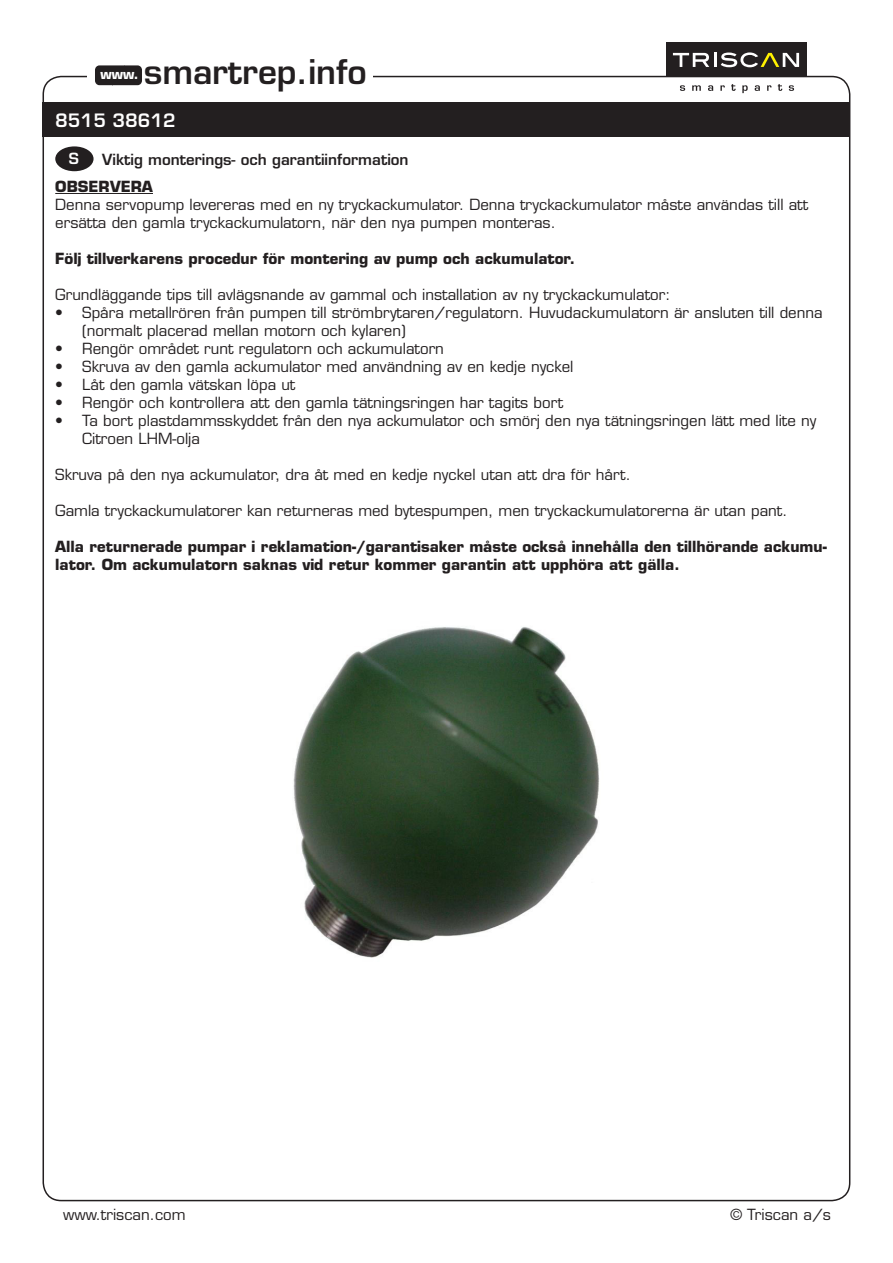
<style>
.page{position:relative;width:893px;height:1263px;background:#fff}
.page>*{position:absolute;margin:0;border:0;box-sizing:border-box;transform-origin:0 0}
.t1{font:600 33.15px "Eurostile LT Std";color:#231f20}
.t2{font:600 18px "Eurostile LT Std";color:#fff}
.t3{font:15px/18px "Eurostile LT Std";color:#231f20}
.t4{font:700 15px/18px "Eurostile LT Std";color:#231f20}
.t5{font:600 15px "Eurostile LT Std";color:#231f20}
.t6{font:600 15px "Eurostile LT Std";color:#fff}
.t7{font:700 14.4px "Eurostile LT Std";color:#fff}
.t8{font:700 13.5px "Eurostile LT Std";color:#fff}
</style>
<div class="page">
<div style="left:43px;top:103px;width:807px;height:34px;background:#231f20"></div>
<div style="left:55px;top:146px;width:39px;height:25px;background:#231f20;border-radius:50%"></div>
<hr style="left:55px;top:193px;width:98px;height:1px;background:#231f20">
<img style="left:293px;top:627px;width:306px;height:331px">
<div style="left:666px;top:43px;width:140px;height:34px;background:#231f20"></div>
<svg style="left:673px;top:53px;width:36px;height:14px"></svg>
<hr style="left:714px;top:53px;width:3px;height:14px;background:#fff">
<svg style="left:721px;top:52px;width:78px;height:15px"></svg>
<svg style="left:680px;top:85px;width:5px;height:6px"></svg>
<svg style="left:692px;top:85px;width:9px;height:6px"></svg>
<svg style="left:708px;top:85px;width:5px;height:6px"></svg>
<svg style="left:720px;top:85px;width:5px;height:6px"></svg>
<svg style="left:731px;top:84px;width:5px;height:7px"></svg>
<svg style="left:742px;top:85px;width:6px;height:8px"></svg>
<svg style="left:755px;top:85px;width:5px;height:6px"></svg>
<svg style="left:767px;top:85px;width:4px;height:6px"></svg>
<svg style="left:778px;top:84px;width:4px;height:7px"></svg>
<svg style="left:789px;top:85px;width:5px;height:6px"></svg>
<svg style="left:95px;top:65px;width:47px;height:20px"></svg>
<h1 class="t1" style="left:144px;top:51px;width:224px">smartrep.info</h1>
<p class="t8" style="left:101px;top:66px;width:24px">ww</p>
<p class="t7" style="left:98px;top:65px;width:42px">www.</p>
<p class="t2" style="left:55px;top:109px;width:122px">8515 38612</p>
<p class="t6" style="left:69px;top:150px;width:12px">S</p>
<p class="t5" style="left:102px;top:150px;width:308px">Viktig monterings- och garantiinformation</p>
<p class="t4" style="left:55px;top:177px;width:99px">OBSERVERA</p>
<p class="t3" style="left:55px;top:196px;width:754px">Denna servopump levereras med en ny tryckackumulator. Denna tryckackumulator måste användas till att ersätta den gamla tryckackumulatorn, när den nya pumpen monteras.</p>
<p class="t4" style="left:55px;top:249px;width:521px">Följ tillverkarens procedur för montering av pump och ackumulator.</p>
<p class="t3" style="left:55px;top:286px;width:617px">Grundläggande tips till avlägsnande av gammal och installation av ny tryckackumulator:</p>
<p class="t3" style="left:82px;top:304px;width:742px;text-indent:-27px">• Spåra metallrören från pumpen till strömbrytaren/regulatorn. Huvudackumulatorn är ansluten till denna (normalt placerad mellan motorn och kylaren)</p>
<p class="t3" style="left:55px;top:340px;width:390px">• Rengör området runt regulatorn och ackumulatorn</p>
<p class="t3" style="left:55px;top:358px;width:520px">• Skruva av den gamla ackumulator med användning av en kedje nyckel</p>
<p class="t3" style="left:55px;top:376px;width:242px">• Låt den gamla vätskan löpa ut</p>
<p class="t3" style="left:55px;top:394px;width:510px">• Rengör och kontrollera att den gamla tätningsringen har tagits bort</p>
<p class="t3" style="left:82px;top:412px;width:735px;text-indent:-27px">• Ta bort plastdammsskyddet från den nya ackumulator och smörj den nya tätningsringen lätt med lite ny<br>Citroen LHM-olja</p>
<p class="t3" style="left:55px;top:466px;width:577px">Skruva på den nya ackumulator, dra åt med en kedje nyckel utan att dra för hårt.</p>
<p class="t3" style="left:55px;top:502px;width:734px">Gamla tryckackumulatorer kan returneras med bytespumpen, men tryckackumulatorerna är utan pant.</p>
<p class="t4" style="left:55px;top:537px;width:773px">Alla returnerade pumpar i reklamation-/garantisaker måste också innehålla den tillhörande ackumu&shy;lator. Om ackumulatorn saknas vid retur kommer garantin att upphöra att gälla.</p>
<p class="t3" style="left:63px;top:1206px;width:124px">www.triscan.com</p>
<p class="t3" style="left:730px;top:1206px;width:102px">© Triscan a/s</p>
</div>
